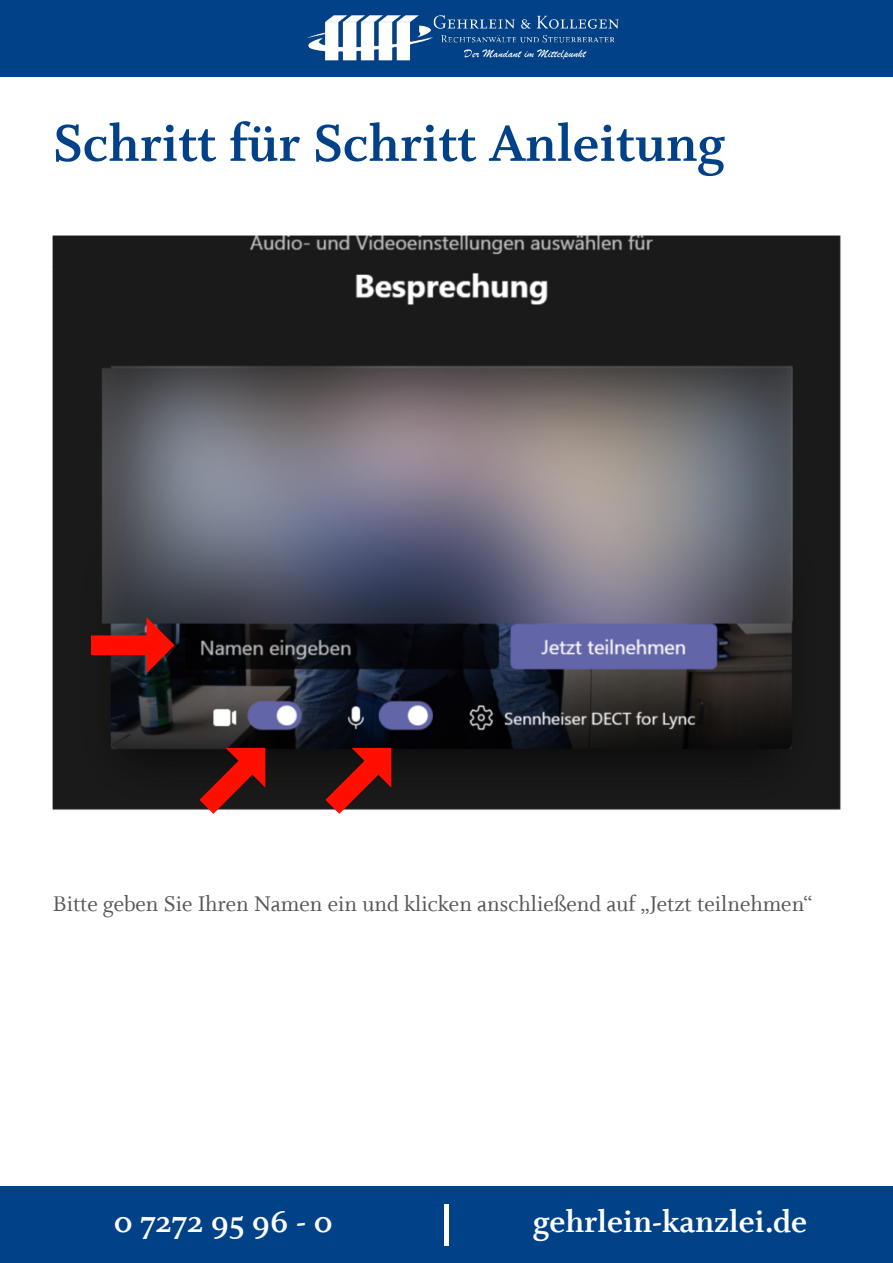
<style>
.page{position:relative;width:893px;height:1263px;background:#fff}
.page>*{position:absolute;margin:0;border:0;box-sizing:border-box;transform-origin:0 0}
.t1{font:57.45px "Whitman Bold Os F";color:#004188}
.t2{font:34.5px "Whitman Bold Os F";color:#fff}
.t3{font:24px "Whitman Roman LF";color:#565656}
</style>
<div class="page">
<div style="left:0;top:0;width:893px;height:77px;background:#004188"></div>
<div style="left:0;top:1186px;width:893px;height:77px;background:#004188"></div>
<div style="left:444px;top:1204px;width:5px;height:41px;background:#fff"></div>
<img style="left:329px;top:15px;width:219px;height:4px">
<img style="left:52px;top:19px;width:789px;height:791px">
<svg style="left:186px;top:748px;width:79px;height:66px;background:#78221d"></svg>
<svg style="left:91px;top:617px;width:84px;height:56px;background:#791c19"></svg>
<svg style="left:312px;top:748px;width:79px;height:66px;background:#78221d"></svg>
<h1 class="t1" style="left:53px;top:121px;width:673px">Schritt für Schritt Anleitung</h1>
<p class="t3" style="left:53px;top:894px;width:761px">Bitte geben Sie Ihren Namen ein und klicken anschließend auf „Jetzt teilnehmen“</p>
<h2 class="t2" style="left:114px;top:1208px;width:220px">072729596-0</h2>
<h2 class="t2" style="left:533px;top:1207px;width:276px">gehrlein-kanzlei.de</h2>
</div>
